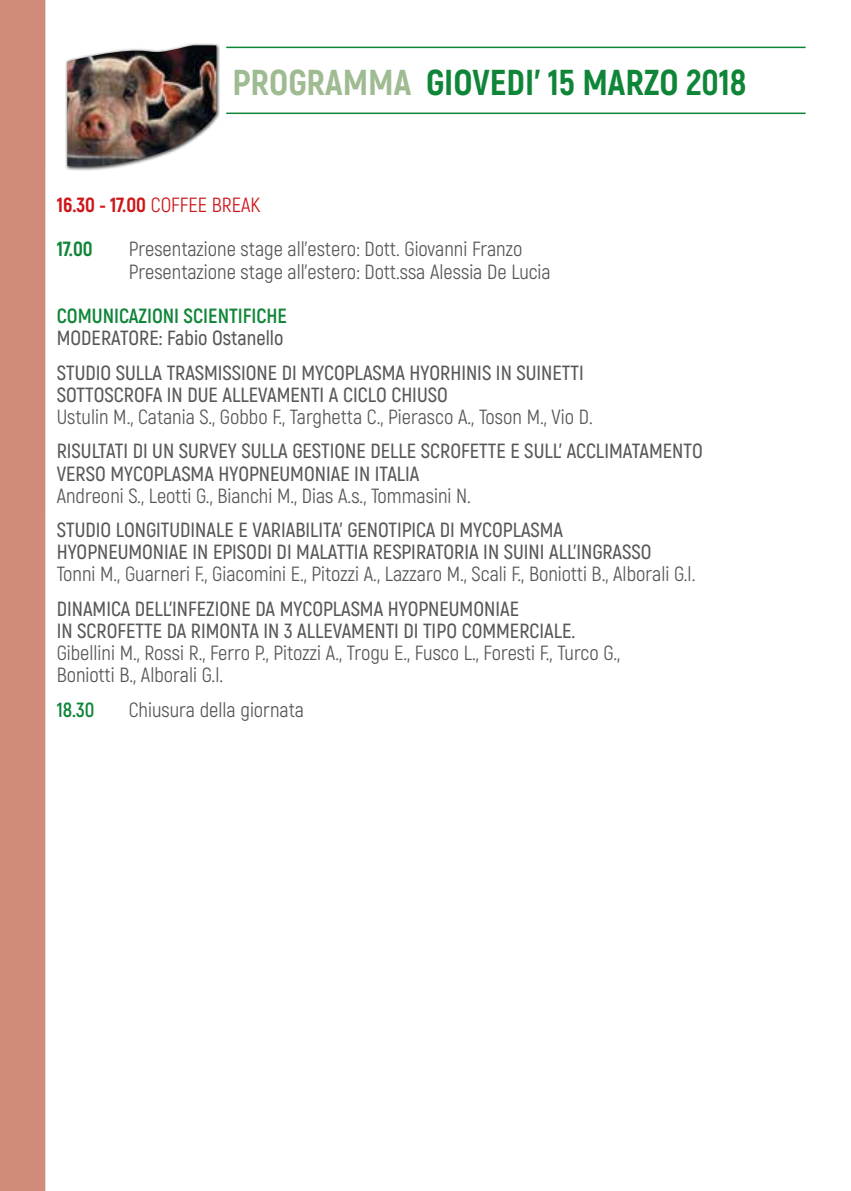
<style>
.page{position:relative;width:851px;height:1191px;background:#fff}
.page>*{position:absolute;margin:0;border:0;box-sizing:border-box;transform-origin:0 0}
.t1{font:800 36px "Akrobat";color:#0f8538}
.t2{font:600 20.6px/22.2px "Akrobat";color:#575756}
.t3{font:20.6px/22.2px "Akrobat";color:#575756}
.t4{font:700 20.6px "Akrobat";color:#0f8538}
.t5{font:800 20.6px/44.4px "Akrobat";color:#cd171a}
.s1{color:#9fbb92}
.s2{font-weight:400}
.s3{color:#0f8538}
</style>
<div class="page">
<div style="left:65px;top:43px;width:155px;height:128px;background:#000;opacity:.75"></div>
<img style="left:67px;top:45px;width:149px;height:125px">
<div style="left:0;top:0;width:45px;height:1191px;background:#d18b7b"></div>
<hr style="left:226px;top:113px;width:579px;height:1px;background:#0f8538">
<hr style="left:226px;top:47px;width:579px;height:1px;background:#0f8538">
<h1 class="t1" style="left:232px;top:60px;width:515px"><span class="s1">PROGRAMMA</span> GIOVEDI’ 15 MARZO 2018</h1>
<p class="t5" style="left:57px;top:182px;width:205px">16.30 - 17.00 <span class="s2">COFFEE BREAK<br></span><span class="s3">17.00</span></p>
<p class="t3" style="left:129px;top:238px;width:423px">Presentazione stage all’estero: Dott. Giovanni Franzo<br>Presentazione stage all’estero: Dott.ssa Alessia De Lucia</p>
<p class="t4" style="left:57px;top:303px;width:232px">COMUNICAZIONI SCIENTIFICHE</p>
<p class="t2" style="left:57px;top:321px;width:528px;line-height:34.2px">MODERATORE: Fabio Ostanello<br>STUDIO SULLA TRASMISSIONE DI MYCOPLASMA HYORHINIS IN SUINETTI</p>
<p class="t2" style="left:57px;top:383px;width:392px">SOTTOSCROFA IN DUE ALLEVAMENTI A CICLO CHIUSO</p>
<p class="t3" style="left:57px;top:406px;width:537px">Ustulin M., Catania S., Gobbo F., Targhetta C., Pierasco A., Toson M., Vio D.</p>
<p class="t2" style="left:57px;top:440px;width:647px">RISULTATI DI UN SURVEY SULLA GESTIONE DELLE SCROFETTE E SULL’ ACCLIMATAMENTO<br>VERSO MYCOPLASMA HYOPNEUMONIAE IN ITALIA</p>
<p class="t3" style="left:57px;top:484px;width:415px">Andreoni S., Leotti G., Bianchi M., Dias A.s., Tommasini N.</p>
<p class="t2" style="left:57px;top:518px;width:596px">STUDIO LONGITUDINALE E VARIABILITA’ GENOTIPICA DI MYCOPLASMA<br>HYOPNEUMONIAE IN EPISODI DI MALATTIA RESPIRATORIA IN SUINI ALL’INGRASSO</p>
<p class="t3" style="left:57px;top:563px;width:640px">Tonni M., Guarneri F., Giacomini E., Pitozzi A., Lazzaro M., Scali F., Boniotti B., Alborali G.l.</p>
<p class="t2" style="left:57px;top:597px;width:520px">DINAMICA DELL’INFEZIONE DA MYCOPLASMA HYOPNEUMONIAE<br>IN SCROFETTE DA RIMONTA IN 3 ALLEVAMENTI DI TIPO COMMERCIALE.</p>
<p class="t3" style="left:57px;top:642px;width:565px">Gibellini M., Rossi R., Ferro P., Pitozzi A., Trogu E., Fusco L., Foresti F., Turco G.,<br>Boniotti B., Alborali G.l.</p>
<p class="t4" style="left:57px;top:696px;width:39px">18.30</p>
<p class="t3" style="left:129px;top:698px;width:177px">Chiusura della giornata</p>
</div>
